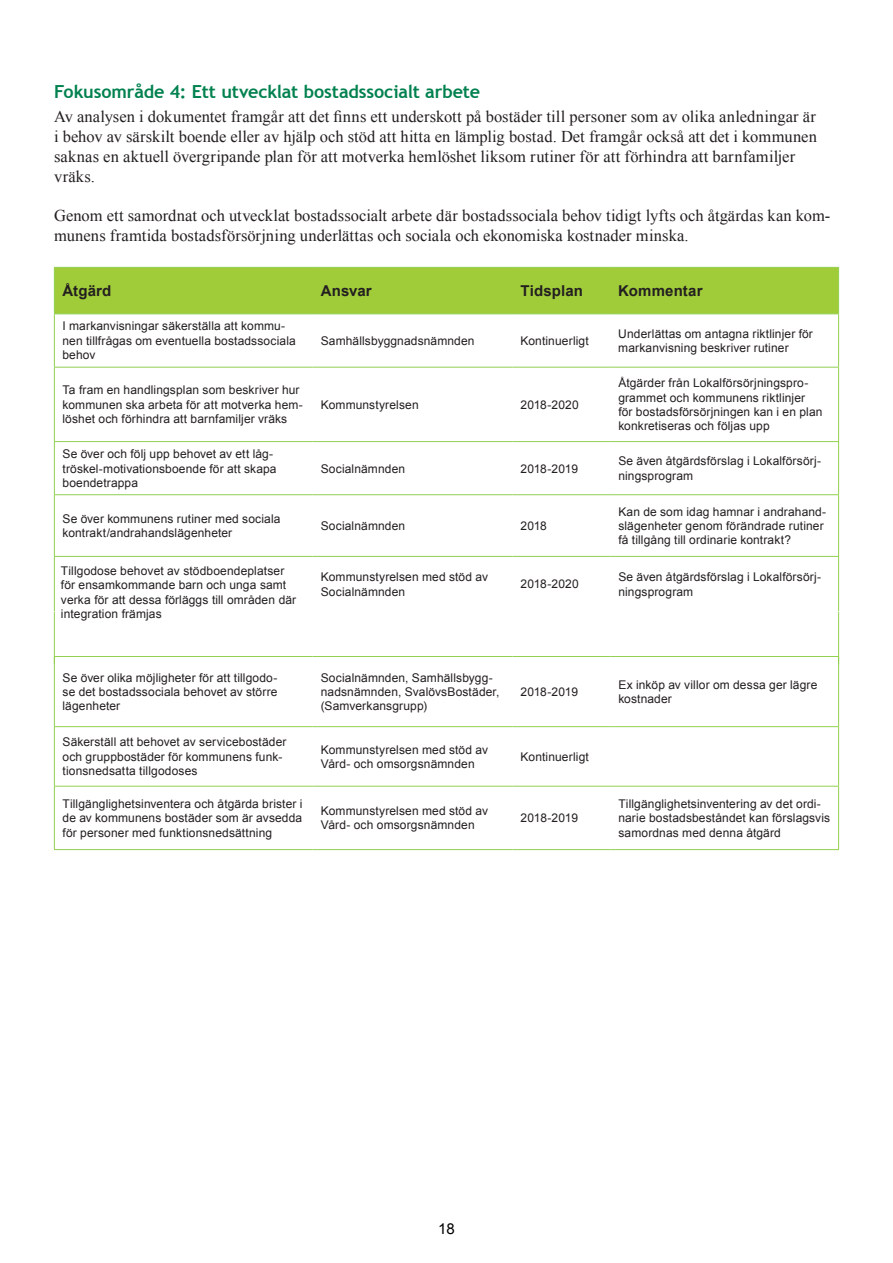
<style>
.page{position:relative;width:893px;height:1263px;background:#fff}
.page>*{position:absolute;margin:0;border:0;box-sizing:border-box;transform-origin:0 0}
.Rubrik_3_Vanlig_med{font:700 18px "Trebuchet MS";letter-spacing:-.01em;color:#00814f}
.Vanlig_1_spalt{font:16.5px/19.8px "Times New Roman";letter-spacing:.005em;color:#231f20}
.figurtext_2_spalter{font:700 15px "Arial";letter-spacing:.01em;color:#231f20}
.t1{font:15px "Arial";color:#000}
.figurtext_2_spalter-2{font:12px/14.4px "Arial";letter-spacing:.01em;color:#231f20}
.figurtext_2_spalter-3{font:12px "Arial";letter-spacing:-.01em;color:#231f20}
</style>
<div class="page">
<div style="left:55px;top:268px;width:783px;height:45px;background:#a1cc3a"></div>
<hr style="left:54px;top:268px;width:1px;height:45px;background:#92d050">
<hr style="left:838px;top:268px;width:1px;height:45px;background:#92d050">
<hr style="left:54px;top:314px;width:1px;height:53px;background:#92d050">
<hr style="left:838px;top:314px;width:1px;height:53px;background:#92d050">
<hr style="left:54px;top:367px;width:1px;height:74px;background:#92d050">
<hr style="left:838px;top:367px;width:1px;height:74px;background:#92d050">
<hr style="left:54px;top:442px;width:1px;height:52px;background:#92d050">
<hr style="left:838px;top:442px;width:1px;height:52px;background:#92d050">
<hr style="left:54px;top:495px;width:1px;height:61px;background:#92d050">
<hr style="left:838px;top:495px;width:1px;height:61px;background:#92d050">
<hr style="left:54px;top:557px;width:1px;height:54px;background:#92d050">
<hr style="left:838px;top:557px;width:1px;height:54px;background:#92d050">
<hr style="left:54px;top:612px;width:1px;height:52px;background:#92d050">
<hr style="left:838px;top:612px;width:1px;height:52px;background:#92d050">
<hr style="left:54px;top:657px;width:1px;height:69px;background:#92d050">
<hr style="left:838px;top:657px;width:1px;height:69px;background:#92d050">
<hr style="left:54px;top:727px;width:1px;height:59px;background:#92d050">
<hr style="left:838px;top:727px;width:1px;height:59px;background:#92d050">
<hr style="left:54px;top:786px;width:1px;height:63px;background:#92d050">
<hr style="left:54px;top:267px;width:259px;height:1px;background:#92d050">
<hr style="left:313px;top:267px;width:199px;height:1px;background:#92d050">
<hr style="left:512px;top:267px;width:98px;height:1px;background:#92d050">
<hr style="left:610px;top:267px;width:229px;height:1px;background:#92d050">
<hr style="left:54px;top:313px;width:259px;height:1px;background:#92d050">
<hr style="left:313px;top:313px;width:199px;height:1px;background:#92d050">
<hr style="left:512px;top:313px;width:98px;height:1px;background:#92d050">
<hr style="left:610px;top:313px;width:229px;height:1px;background:#92d050">
<hr style="left:54px;top:367px;width:259px;height:1px;background:#92d050">
<hr style="left:313px;top:367px;width:199px;height:1px;background:#92d050">
<hr style="left:512px;top:367px;width:98px;height:1px;background:#92d050">
<hr style="left:610px;top:367px;width:229px;height:1px;background:#92d050">
<hr style="left:54px;top:441px;width:259px;height:1px;background:#92d050">
<hr style="left:313px;top:441px;width:199px;height:1px;background:#92d050">
<hr style="left:512px;top:441px;width:98px;height:1px;background:#92d050">
<hr style="left:610px;top:441px;width:229px;height:1px;background:#92d050">
<hr style="left:54px;top:494px;width:259px;height:1px;background:#92d050">
<hr style="left:313px;top:494px;width:199px;height:1px;background:#92d050">
<hr style="left:512px;top:494px;width:98px;height:1px;background:#92d050">
<hr style="left:610px;top:494px;width:229px;height:1px;background:#92d050">
<hr style="left:54px;top:556px;width:259px;height:1px;background:#92d050">
<hr style="left:313px;top:556px;width:199px;height:1px;background:#92d050">
<hr style="left:512px;top:556px;width:98px;height:1px;background:#92d050">
<hr style="left:610px;top:556px;width:229px;height:1px;background:#92d050">
<hr style="left:54px;top:656px;width:259px;height:1px;background:#92d050">
<hr style="left:313px;top:656px;width:199px;height:1px;background:#92d050">
<hr style="left:512px;top:656px;width:98px;height:1px;background:#92d050">
<hr style="left:610px;top:656px;width:229px;height:1px;background:#92d050">
<hr style="left:54px;top:726px;width:259px;height:1px;background:#92d050">
<hr style="left:313px;top:726px;width:199px;height:1px;background:#92d050">
<hr style="left:512px;top:726px;width:98px;height:1px;background:#92d050">
<hr style="left:610px;top:726px;width:229px;height:1px;background:#92d050">
<hr style="left:54px;top:786px;width:259px;height:1px;background:#92d050">
<hr style="left:313px;top:786px;width:199px;height:1px;background:#92d050">
<hr style="left:512px;top:786px;width:98px;height:1px;background:#92d050">
<hr style="left:610px;top:786px;width:229px;height:1px;background:#92d050">
<hr style="left:54px;top:849px;width:259px;height:1px;background:#92d050">
<hr style="left:313px;top:849px;width:199px;height:1px;background:#92d050">
<hr style="left:512px;top:849px;width:98px;height:1px;background:#92d050">
<hr style="left:610px;top:849px;width:229px;height:1px;background:#92d050">
<hr style="left:838px;top:786px;width:1px;height:63px;background:#92d050">
<p class="Rubrik_3_Vanlig_med" style="left:54px;top:81px;width:428px">Fokusområde 4: Ett utvecklat bostadssocialt arbete</p>
<p class="Vanlig_1_spalt" style="left:54px;top:107px;width:764px">Av analysen i dokumentet framgår att det finns ett underskott på bostäder till personer som av olika anledningar är i behov av särskilt boende eller av hjälp och stöd att hitta en lämplig bostad. Det framgår också att det i kommunen saknas en aktuell övergripande plan för att motverka hemlöshet liksom rutiner för att förhindra att barnfamiljer vräks.</p>
<p class="Vanlig_1_spalt" style="left:54px;top:206px;width:778px">Genom ett samordnat och utvecklat bostadssocialt arbete där bostadssociala behov tidigt lyfts och åtgärdas kan kom&shy;munens framtida bostadsförsörjning underlättas och sociala och ekonomiska kostnader minska.</p>
<p class="figurtext_2_spalter" style="left:62px;top:281px;width:50px">Åtgärd</p>
<p class="figurtext_2_spalter" style="left:321px;top:281px;width:53px">Ansvar</p>
<p class="figurtext_2_spalter" style="left:520px;top:281px;width:64px">Tidsplan</p>
<p class="figurtext_2_spalter" style="left:618px;top:281px;width:86px">Kommentar</p>
<p class="figurtext_2_spalter-2" style="left:62px;top:319px;width:235px">I markanvisningar säkerställa att kommu&shy;nen tillfrågas om eventuella bostadssociala behov</p>
<p class="figurtext_2_spalter-2" style="left:321px;top:334px;width:155px">Samhällsbyggnadsnämnden</p>
<p class="figurtext_2_spalter-2" style="left:520px;top:334px;width:70px">Kontinuerligt</p>
<p class="figurtext_2_spalter-2" style="left:618px;top:326px;width:196px">Underlättas om antagna riktlinjer för markanvisning beskriver rutiner</p>
<p class="figurtext_2_spalter-2" style="left:62px;top:383px;width:242px">Ta fram en handlingsplan som beskriver hur kommunen ska arbeta för att motverka hem&shy;löshet och förhindra att barnfamiljer vräks</p>
<p class="figurtext_2_spalter-2" style="left:62px;top:447px;width:216px">Se över och följ upp behovet av ett låg&shy;tröskel-motivationsboende för att skapa boendetrappa</p>
<p class="figurtext_2_spalter-2" style="left:321px;top:397px;width:99px">Kommunstyrelsen</p>
<p class="figurtext_2_spalter-2" style="left:520px;top:397px;width:60px">2018-2020</p>
<p class="figurtext_2_spalter-2" style="left:618px;top:376px;width:206px">Åtgärder från Lokalförsörjningspro&shy;grammet och kommunens riktlinjer för bostadsförsörjningen kan i en plan konkretiseras och följas upp</p>
<p class="figurtext_2_spalter-2" style="left:321px;top:461px;width:86px">Socialnämnden</p>
<p class="figurtext_2_spalter-3" style="left:520px;top:460px;width:59px">2018-2019</p>
<p class="figurtext_2_spalter-2" style="left:618px;top:454px;width:204px">Se även åtgärdsförslag i Lokalförsörj&shy;ningsprogram</p>
<p class="figurtext_2_spalter-2" style="left:63px;top:511px;width:220px">Se över kommunens rutiner med sociala kontrakt/andrahandslägenheter</p>
<p class="figurtext_2_spalter-2" style="left:321px;top:519px;width:86px">Socialnämnden</p>
<p class="figurtext_2_spalter-2" style="left:521px;top:519px;width:28px">2018</p>
<p class="figurtext_2_spalter-2" style="left:618px;top:504px;width:209px">Kan de som idag hamnar i andrahand&shy;slägenheter genom förändrade rutiner få tillgång till ordinarie kontrakt?</p>
<p class="figurtext_2_spalter-2" style="left:61px;top:564px;width:237px">Tillgodose behovet av stödboendeplatser för ensamkommande barn och unga samt verka för att dessa förläggs till områden där integration främjas</p>
<p class="figurtext_2_spalter-2" style="left:321px;top:570px;width:169px">Kommunstyrelsen med stöd av<br>Socialnämnden</p>
<p class="figurtext_2_spalter-2" style="left:521px;top:577px;width:60px">2018-2020</p>
<p class="figurtext_2_spalter-2" style="left:618px;top:570px;width:204px">Se även åtgärdsförslag i Lokalförsörj&shy;ningsprogram</p>
<p class="figurtext_2_spalter-2" style="left:63px;top:670px;width:216px;text-align:justify">Se över olika möjligheter för att tillgodo&shy;se det bostadssociala behovet av större lägenheter</p>
<p class="figurtext_2_spalter-2" style="left:321px;top:670px;width:180px">Socialnämnden, Samhällsbygg&shy;nadsnämnden, SvalövsBostäder, (Samverkansgrupp)</p>
<p class="figurtext_2_spalter-3" style="left:521px;top:684px;width:59px">2018-2019</p>
<p class="figurtext_2_spalter-2" style="left:618px;top:677px;width:200px">Ex inköp av villor om dessa ger lägre kostnader</p>
<p class="figurtext_2_spalter-2" style="left:63px;top:735px;width:226px">Säkerställ att behovet av servicebostäder och gruppbostäder för kommunens funk&shy;tionsnedsatta tillgodoses</p>
<p class="figurtext_2_spalter-2" style="left:321px;top:742px;width:169px">Kommunstyrelsen med stöd av<br>Vård- och omsorgsnämnden</p>
<p class="figurtext_2_spalter-2" style="left:521px;top:749px;width:70px">Kontinuerligt</p>
<p class="figurtext_2_spalter-2" style="left:63px;top:796px;width:241px;text-align:justify">Tillgänglighetsinventera och åtgärda brister i de av kommunens bostäder som är avsedda för personer med funktionsnedsättning</p>
<p class="figurtext_2_spalter-2" style="left:321px;top:804px;width:169px">Kommunstyrelsen med stöd av<br>Vård- och omsorgsnämnden</p>
<p class="figurtext_2_spalter-3" style="left:521px;top:810px;width:59px">2018-2019</p>
<p class="figurtext_2_spalter-2" style="left:618px;top:796px;width:213px">Tillgänglighetsinventering av det ordi&shy;narie bostadsbeståndet kan förslagsvis samordnas med denna åtgärd</p>
<p class="t1" style="left:438px;top:1219px;width:18px">18</p>
</div>
